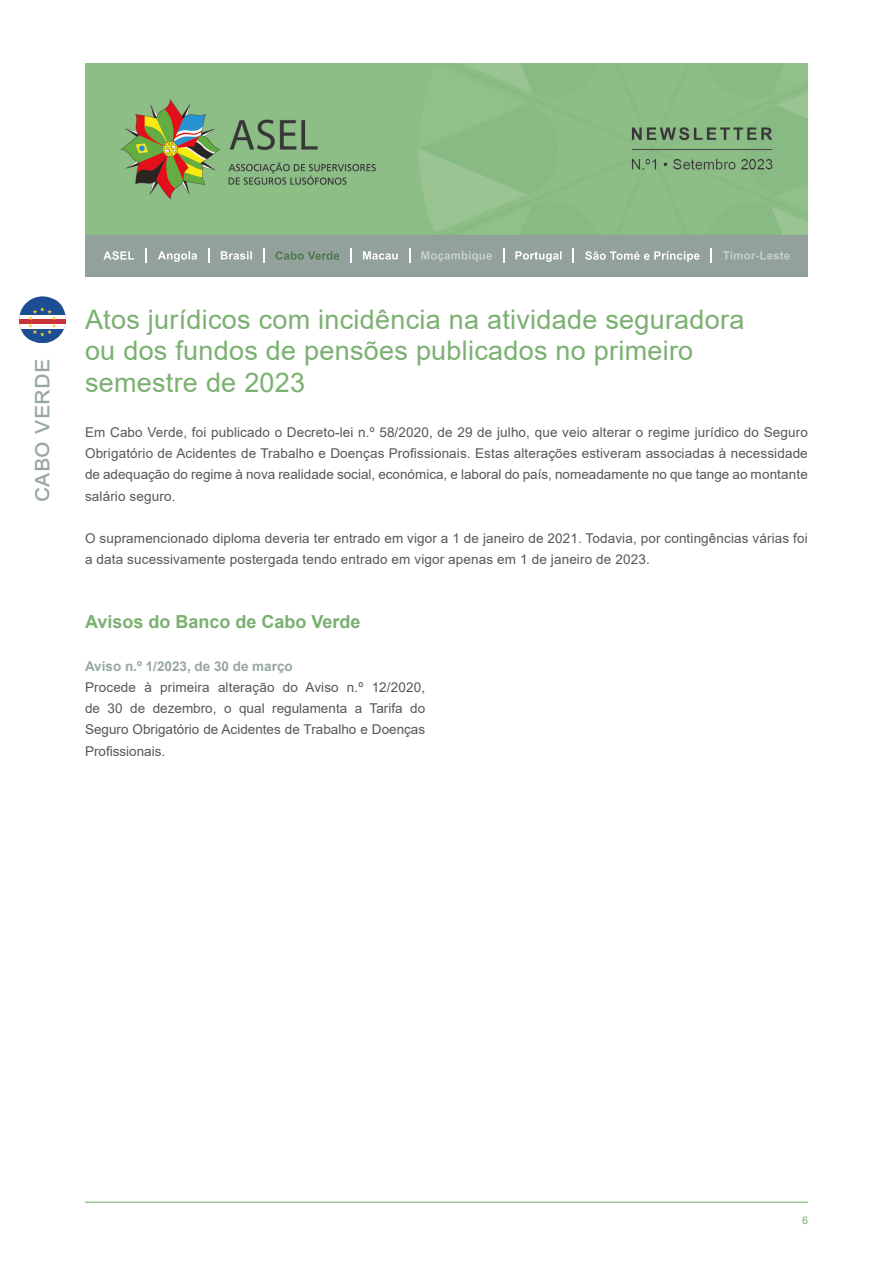
<style>
.page{position:relative;width:893px;height:1263px;background:#fff}
.page>*{position:absolute;margin:0;border:0;box-sizing:border-box;transform-origin:0 0}
.t1{font:27px/31.5px "Arial";letter-spacing:.01em;color:#7ab070}
.t2{font:25.5px "Arial";color:#97a7a1}
.t3{font:700 18px "Arial";color:#7ab070}
.t4{font:13.5px/21.3px "Arial";letter-spacing:.01em;color:#575756;text-align:justify}
.t5{font:700 13.5px "Arial";color:#97a7a1}
.t6{font:10.5px "Arial";color:#79b371}
</style>
<div class="page">
<hr style="left:85px;top:1201px;width:723px;height:2px;background:#79b371">
<img style="left:85px;top:64px;width:723px;height:212px">
<svg style="left:158px;top:251px;width:39px;height:11px"></svg>
<svg style="left:221px;top:251px;width:31px;height:9px"></svg>
<svg style="left:276px;top:251px;width:63px;height:9px"></svg>
<svg style="left:363px;top:251px;width:35px;height:9px"></svg>
<svg style="left:421px;top:251px;width:71px;height:11px"></svg>
<svg style="left:515px;top:251px;width:47px;height:11px"></svg>
<svg style="left:585px;top:251px;width:114px;height:11px"></svg>
<svg style="left:723px;top:251px;width:67px;height:9px"></svg>
<svg style="left:103px;top:251px;width:31px;height:9px"></svg>
<svg style="left:145px;top:248px;width:1px;height:15px"></svg>
<svg style="left:208px;top:248px;width:2px;height:15px"></svg>
<svg style="left:263px;top:248px;width:1px;height:15px"></svg>
<svg style="left:350px;top:248px;width:2px;height:15px"></svg>
<svg style="left:409px;top:248px;width:1px;height:15px"></svg>
<svg style="left:503px;top:248px;width:1px;height:15px"></svg>
<svg style="left:573px;top:248px;width:1px;height:15px"></svg>
<svg style="left:711px;top:248px;width:1px;height:15px"></svg>
<svg style="left:19px;top:296px;width:47px;height:47px"></svg>
<h2 class="t2" style="left:23px;top:502px;width:145px;rotate:-90deg">cabo verde</h2>
<h1 class="t1" style="left:85px;top:303px;width:661px">Atos jurídicos com incidência na atividade seguradora ou dos fundos de pensões publicados no primeiro semestre de 2023</h1>
<p class="t4" style="left:85px;top:421px;width:724px">Em Cabo Verde, foi publicado o Decreto-lei n.º 58/2020, de 29 de julho, que veio alterar o regime jurídico do Seguro Obrigatório de Acidentes de Trabalho e Doenças Profissionais. Estas alterações estiveram associadas à necessidade de adequação do regime à nova realidade social, económica, e laboral do país, nomeadamente no que tange ao montante salário seguro.</p>
<p class="t4" style="left:85px;top:528px;width:724px">O supramencionado diploma deveria ter entrado em vigor a 1 de janeiro de 2021. Todavia, por contingências várias foi a data sucessivamente postergada tendo entrado em vigor apenas em 1 de janeiro de 2023.</p>
<h3 class="t3" style="left:85px;top:609px;width:277px">Avisos do Banco de Cabo Verde</h3>
<p class="t5" style="left:85px;top:656px;width:209px">Aviso n.º 1/2023, de 30 de março</p>
<p class="t4" style="left:85px;top:676px;width:342px">Procede à primeira alteração do Aviso n.º 12/2020, de 30 de dezembro, o qual regulamenta a Tarifa do Seguro Obrigatório de Acidentes de Trabalho e Doenças Profissionais.</p>
<p class="t6" style="left:802px;top:1213px;width:7px">6</p>
</div>
